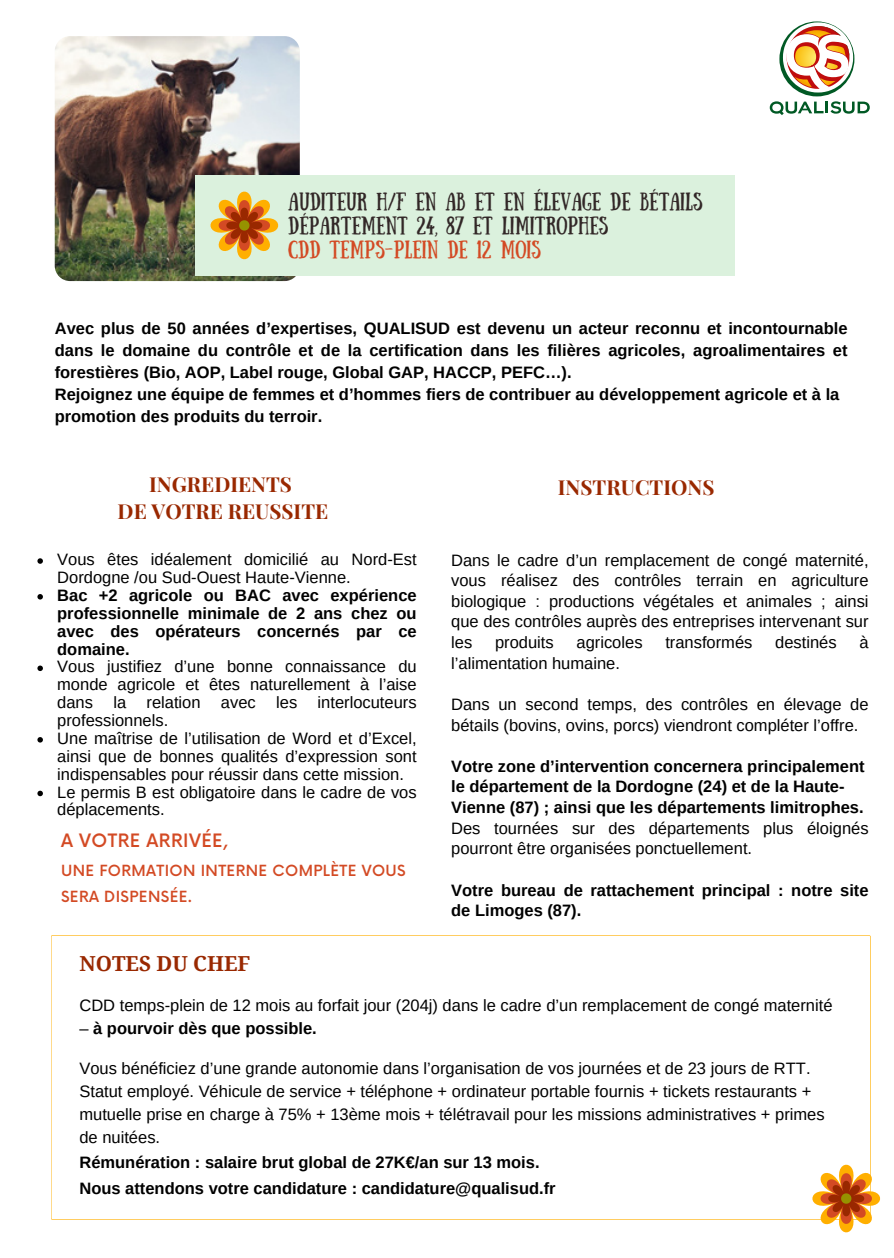
<style>
.page{position:relative;width:894px;height:1258px;background:#fff}
.page>*{position:absolute;margin:0;border:0;box-sizing:border-box;transform-origin:0 0}
.t1{font:700 20.7px/27.6px "Playfair Display";color:#992800;text-align:center}
.t2{font:700 20.7px "Droid Serif";color:#992800}
.t3{font:18px/24px "Sunday";color:#322727}
.t4{font:500 18px "Now";letter-spacing:.025em;color:#d34a24}
.t5{font:16.5px/18px "Arimo";color:#000}
.t6{font:700 16.5px/20.7px "Arimo";color:#000}
.t7{font:500 15px/26.1px "Now";letter-spacing:.025em;color:#d34a24}
.s1{color:#d34a24}
.s2{font-weight:400}
</style>
<div class="page">
<svg style="left:51px;top:935px;width:819px;height:284px"></svg>
<img style="left:55px;top:36px;width:245px;height:245px;border-radius:15px">
<svg style="left:769px;top:101px;width:100px;height:14px"></svg>
<svg style="left:780px;top:21px;width:75px;height:74px"></svg>
<div style="left:195px;top:175px;width:539px;height:101px;background:#dbf1dd"></div>
<svg style="left:804px;top:1157px;width:77px;height:76px"></svg>
<svg style="left:37px;top:558px;width:6px;height:6px"></svg>
<svg style="left:37px;top:594px;width:6px;height:5px"></svg>
<svg style="left:37px;top:665px;width:6px;height:6px"></svg>
<svg style="left:37px;top:737px;width:6px;height:5px"></svg>
<svg style="left:37px;top:791px;width:6px;height:5px"></svg>
<svg style="left:210px;top:191px;width:69px;height:69px"></svg>
<p class="t3" style="left:288px;top:187px;width:415px">AUDITEUR H/F EN AB ET EN ÉLEVAGE DE BÉTAILS<br>DÉPARTEMENT 24, 87 ET LIMITROPHES<br><span class="s1">CDD TEMPS-PLEIN DE 12 MOIS</span></p>
<h1 class="t6" style="left:55px;top:317px;width:794px;line-height:21.9px;text-align:justify">Avec plus de 50 années d’expertises, QUALISUD est devenu un acteur reconnu et incontournable dans le domaine du contrôle et de la certification dans les filières agricoles, agroalimentaires et forestières (Bio, AOP, Label rouge, Global GAP, HACCP, PEFC…).</h1>
<h3 class="t6" style="left:55px;top:383px;width:786px;line-height:21.9px">Rejoignez une équipe de femmes et d’hommes fiers de contribuer au développement agricole et à la promotion des produits du terroir.</h3>
<h1 class="t1" style="left:118px;top:469px;width:212px">INGREDIENTS<br>DE VOTRE REUSSITE</h1>
<p class="t5" style="left:57px;top:550px;width:361px">Vous êtes idéalement domicilié au Nord-Est<br>Dordogne /ou Sud-Ouest Haute-Vienne.</p>
<p class="t6" style="left:57px;top:586px;width:361px;line-height:18px;text-align:justify">Bac +2 agricole ou BAC avec expérience professionnelle minimale de 2 ans chez ou avec des opérateurs concernés par ce domaine.</p>
<p class="t5" style="left:57px;top:658px;width:361px;text-align:justify">Vous justifiez d’une bonne connaissance du monde agricole et êtes naturellement à l’aise dans la relation avec les interlocuteurs professionnels.</p>
<p class="t5" style="left:57px;top:729px;width:361px;text-align:justify">Une maîtrise de l’utilisation de Word et d’Excel, ainsi que de bonnes qualités d’expression sont indispensables pour réussir dans cette mission.</p>
<p class="t5" style="left:57px;top:783px;width:361px">Le permis B est obligatoire dans le cadre de vos déplacements.</p>
<h3 class="t4" style="left:61px;top:831px;width:168px">A VOTRE ARRIVÉE,</h3>
<h2 class="t7" style="left:61px;top:858px;width:346px">UNE FORMATION INTERNE COMPLÈTE VOUS<br>SERA DISPENSÉE.</h2>
<p class="t1" style="left:557px;top:473px;width:158px">INSTRUCTIONS</p>
<h3 class="t5" style="left:451px;top:549px;width:419px;line-height:20.7px;text-align:justify">Dans le cadre d’un remplacement de congé maternité, vous réalisez des contrôles terrain en agriculture biologique : productions végétales et animales ; ainsi que des contrôles auprès des entreprises intervenant sur les</h3>
<h3 class="t5" style="left:495px;top:633px;width:60px">produits</h3>
<h3 class="t5" style="left:576px;top:633px;width:68px">agricoles</h3>
<h3 class="t5" style="left:665px;top:633px;width:89px">transformés</h3>
<h3 class="t5" style="left:775px;top:633px;width:63px">destinés</h3>
<h3 class="t5" style="left:859px;top:633px;width:11px">à</h3>
<h3 class="t5" style="left:451px;top:654px;width:170px">l’alimentation humaine.</h3>
<h2 class="t5" style="left:451px;top:694px;width:419px;line-height:20.7px">Dans un second temps, des contrôles en élevage de bétails (bovins, ovins, porcs) viendront compléter l’offre.</h2>
<p class="t6" style="left:451px;top:756px;width:419px">Votre zone d’intervention concernera principalement le département de la Dordogne (24) et de la Haute-Vienne (87) ; ainsi que les départements limitrophes.<br><span class="s2">Des tournées sur des départements plus éloignés pourront être organisées ponctuellement.</span></p>
<h1 class="t6" style="left:451px;top:879px;width:419px">Votre bureau de rattachement principal : notre site de Limoges (87).</h1>
<p class="t2" style="left:79px;top:952px;width:172px">NOTES DU CHEF</p>
<p class="t5" style="left:79px;top:996px;width:754px">CDD temps-plein de 12 mois au forfait jour (204j) dans le cadre d’un remplacement de congé maternité</p>
<p class="t6" style="left:79px;top:1018px;width:239px"><span class="s2">–</span> à pourvoir dès que possible.</p>
<h3 class="t5" style="left:79px;top:1057px;width:746px;line-height:23.1px">Vous bénéficiez d’une grande autonomie dans l’organisation de vos journées et de 23 jours de RTT.<br>Statut employé. Véhicule de service + téléphone + ordinateur portable fournis + tickets restaurants + mutuelle prise en charge à 75% + 13ème mois + télétravail pour les missions administratives + primes de nuitées.</h3>
<h3 class="t6" style="left:79px;top:1152px;width:461px">Rémunération : salaire brut global de 27K€/an sur 13 mois.</h3>
<h3 class="t6" style="left:79px;top:1178px;width:477px">Nous attendons votre candidature : candidature@qualisud.fr</h3>
</div>
